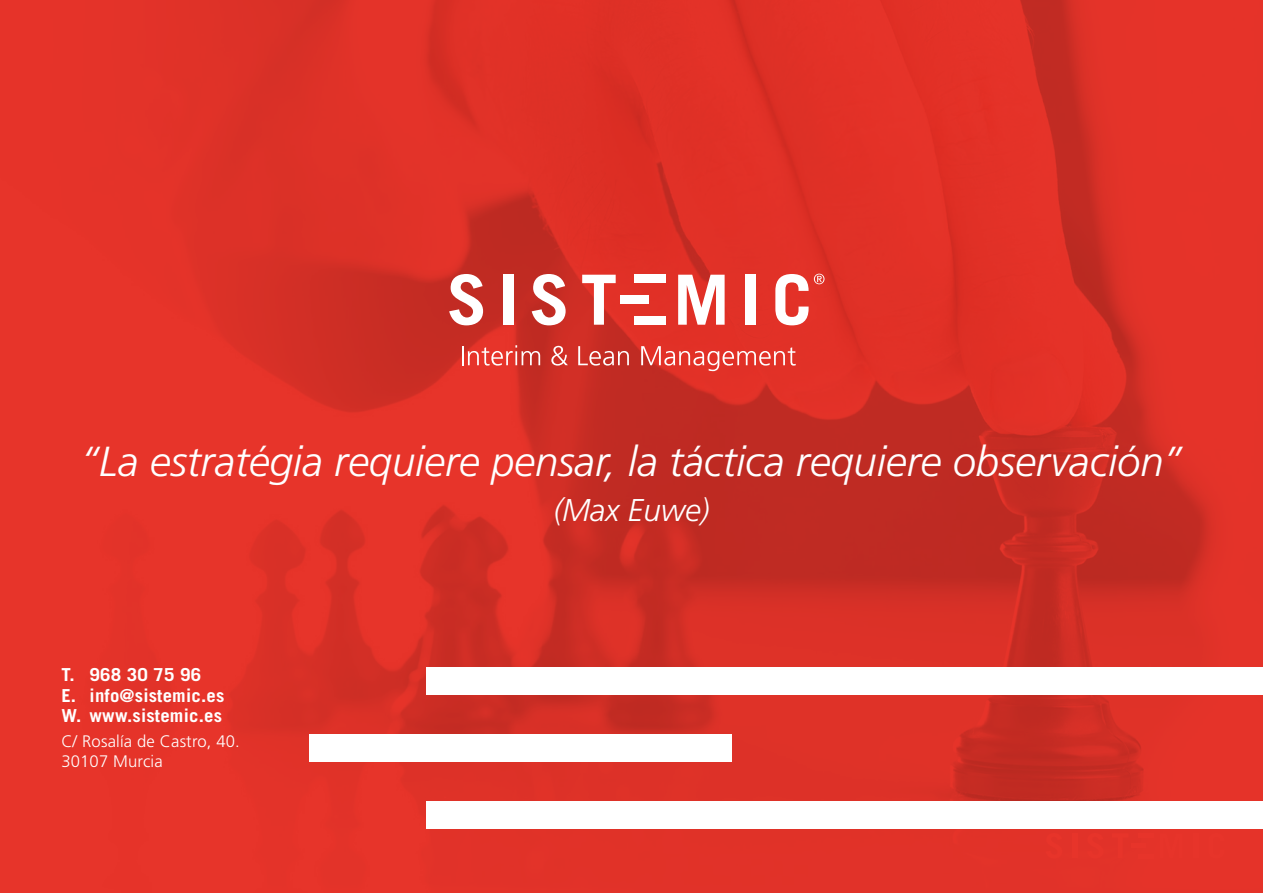
<style>
.page{position:relative;width:1263px;height:893px;background:#fff}
.page>*{position:absolute;margin:0;border:0;box-sizing:border-box;transform-origin:0 0}
.t1{font:italic 300 42px "Frutiger LT Std";letter-spacing:-.005em;color:#fff}
.t2{font:italic 300 31.5px "Frutiger LT Std";letter-spacing:-.005em;color:#fff}
.t3{font:700 17.85px/20.9px "Trade Gothic LT Std";letter-spacing:.01em;color:#fff;scale:1.05 1}
.t4{font:300 16.65px/20px "Frutiger LT Std";letter-spacing:.01em;color:#fff}
</style>
<div class="page">
<img style="left:0;top:0;width:1263px;height:893px">
<svg style="left:1045px;top:833px;width:17px;height:26px"></svg>
<div style="left:1072px;top:833px;width:5px;height:25px;background:#e7342a"></div>
<svg style="left:1087px;top:833px;width:16px;height:26px"></svg>
<svg style="left:1112px;top:833px;width:16px;height:25px"></svg>
<svg style="left:1160px;top:833px;width:23px;height:25px"></svg>
<div style="left:1193px;top:833px;width:5px;height:25px;background:#e7342a"></div>
<svg style="left:1208px;top:833px;width:17px;height:26px"></svg>
<hr style="left:1138px;top:833px;width:15px;height:4px;background:#e7342a">
<hr style="left:1138px;top:854px;width:15px;height:4px;background:#e7342a">
<hr style="left:1131px;top:844px;width:14px;height:4px;background:#e7342a">
<div style="left:426px;top:668px;width:837px;height:27px;background:#fff"></div>
<div style="left:426px;top:801px;width:837px;height:27px;background:#fff"></div>
<div style="left:309px;top:734px;width:422px;height:28px;background:#fff"></div>
<svg style="left:462px;top:345px;width:78px;height:21px;background:#e25d56"></svg>
<svg style="left:551px;top:346px;width:17px;height:20px"></svg>
<svg style="left:578px;top:346px;width:51px;height:20px"></svg>
<svg style="left:641px;top:346px;width:155px;height:25px;background:#e55850"></svg>
<svg style="left:449px;top:274px;width:34px;height:51px"></svg>
<div style="left:503px;top:275px;width:10px;height:50px;background:#fff"></div>
<svg style="left:532px;top:274px;width:34px;height:51px"></svg>
<svg style="left:582px;top:275px;width:34px;height:50px"></svg>
<svg style="left:678px;top:275px;width:47px;height:50px"></svg>
<div style="left:746px;top:275px;width:10px;height:50px;background:#fff"></div>
<svg style="left:775px;top:274px;width:33px;height:51px"></svg>
<div style="left:635px;top:275px;width:31px;height:8px;background:#fff"></div>
<div style="left:635px;top:316px;width:31px;height:9px;background:#fff"></div>
<div style="left:621px;top:295px;width:28px;height:9px;background:#fff"></div>
<svg style="left:814px;top:274px;width:10px;height:10px"></svg>
<p class="t1" style="left:81px;top:438px;width:1103px">“La estratégia requiere pensar, la táctica requiere observación”</p>
<p class="t2" style="left:553px;top:492px;width:158px">(Max Euwe)</p>
<p class="t3" style="left:61px;top:664px;width:21px">T.<br>E.<br>W.</p>
<p class="t3" style="left:90px;top:664px;width:130px">968 30 75 96 info@sistemic.es www.sistemic.es</p>
<p class="t4" style="left:61px;top:732px;width:180px">C/ Rosalía de Castro, 40.<br>30107 Murcia</p>
</div>
